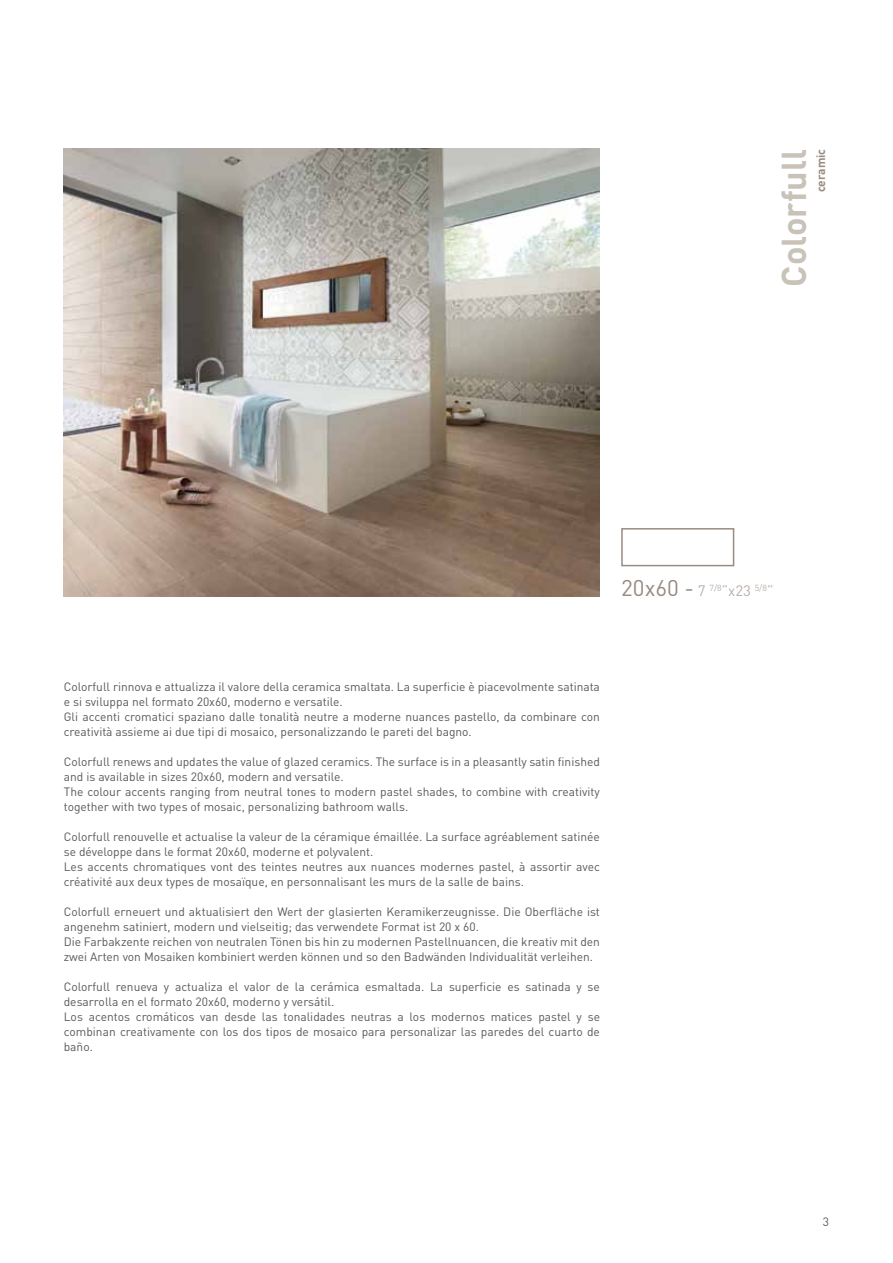
<style>
.page{position:relative;width:893px;height:1263px;background:#fff}
.page>*{position:absolute;margin:0;border:0;box-sizing:border-box;transform-origin:0 0}
.t1{font:700 34.2px "DIN Pro";color:#c9c2b8}
.t2{font:22.5px "DIN Pro";color:#978b82}
.t3{font:12px/15px "DIN Pro";color:#58595b}
.t4{font:700 12px "DIN Pro";color:#978b82}
.s1{font-size:15px;color:#bab1ab}
</style>
<div class="page">
<img style="left:64px;top:149px;width:536px;height:447px">
<div style="left:621px;top:528px;width:113px;height:38px;border:2px solid #978b82"></div>
<h1 class="t1" style="left:771px;top:287px;width:139px;rotate:-90deg">Colorfull</h1>
<p class="t4" style="left:813px;top:192px;width:45px;rotate:-90deg">ceramic</p>
<h2 class="t2" style="left:621px;top:574px;width:154px">20x60 - <span class="s1">7</span> <sup>7/8</sup><span class="s1">”x23</span> <sup>5/8</sup><span class="s1">”</span></h2>
<p class="t3" style="left:64px;top:679px;width:538px">Colorfull rinnova e attualizza il valore della ceramica smaltata. La superficie è piacevolmente satinata e si sviluppa nel formato 20x60, moderno e versatile.<br>Gli accenti cromatici spaziano dalle tonalità neutre a moderne nuances pastello, da combinare con creatività assieme ai due tipi di mosaico, personalizzando le pareti del bagno.</p>
<p class="t3" style="left:64px;top:754px;width:538px">Colorfull renews and updates the value of glazed ceramics. The surface is in a pleasantly satin finished and is available in sizes 20x60, modern and versatile.<br>The colour accents ranging from neutral tones to modern pastel shades, to combine with creativity together with two types of mosaic, personalizing bathroom walls.</p>
<p class="t3" style="left:64px;top:829px;width:538px">Colorfull renouvelle et actualise la valeur de la céramique émaillée. La surface agréablement satinée se développe dans le format 20x60, moderne et polyvalent.<br>Les accents chromatiques vont des teintes neutres aux nuances modernes pastel, à assortir avec créativité aux deux types de mosaïque, en personnalisant les murs de la salle de bains.</p>
<p class="t3" style="left:64px;top:904px;width:538px">Colorfull erneuert und aktualisiert den Wert der glasierten Keramikerzeugnisse. Die Oberfläche ist angenehm satiniert, modern und vielseitig; das verwendete Format ist 20 x 60.<br>Die Farbakzente reichen von neutralen Tönen bis hin zu modernen Pastellnuancen, die kreativ mit den zwei Arten von Mosaiken kombiniert werden können und so den Badwänden Individualität verleihen.</p>
<p class="t3" style="left:64px;top:979px;width:538px">Colorfull renueva y actualiza el valor de la cerámica esmaltada. La superficie es satinada y se desarrolla en el formato 20x60, moderno y versátil.<br>Los acentos cromáticos van desde las tonalidades neutras a los modernos matices pastel y se combinan creativamente con los dos tipos de mosaico para personalizar las paredes del cuarto de baño.</p>
<p class="t3" style="left:823px;top:1214px;width:8px">3</p>
</div>
